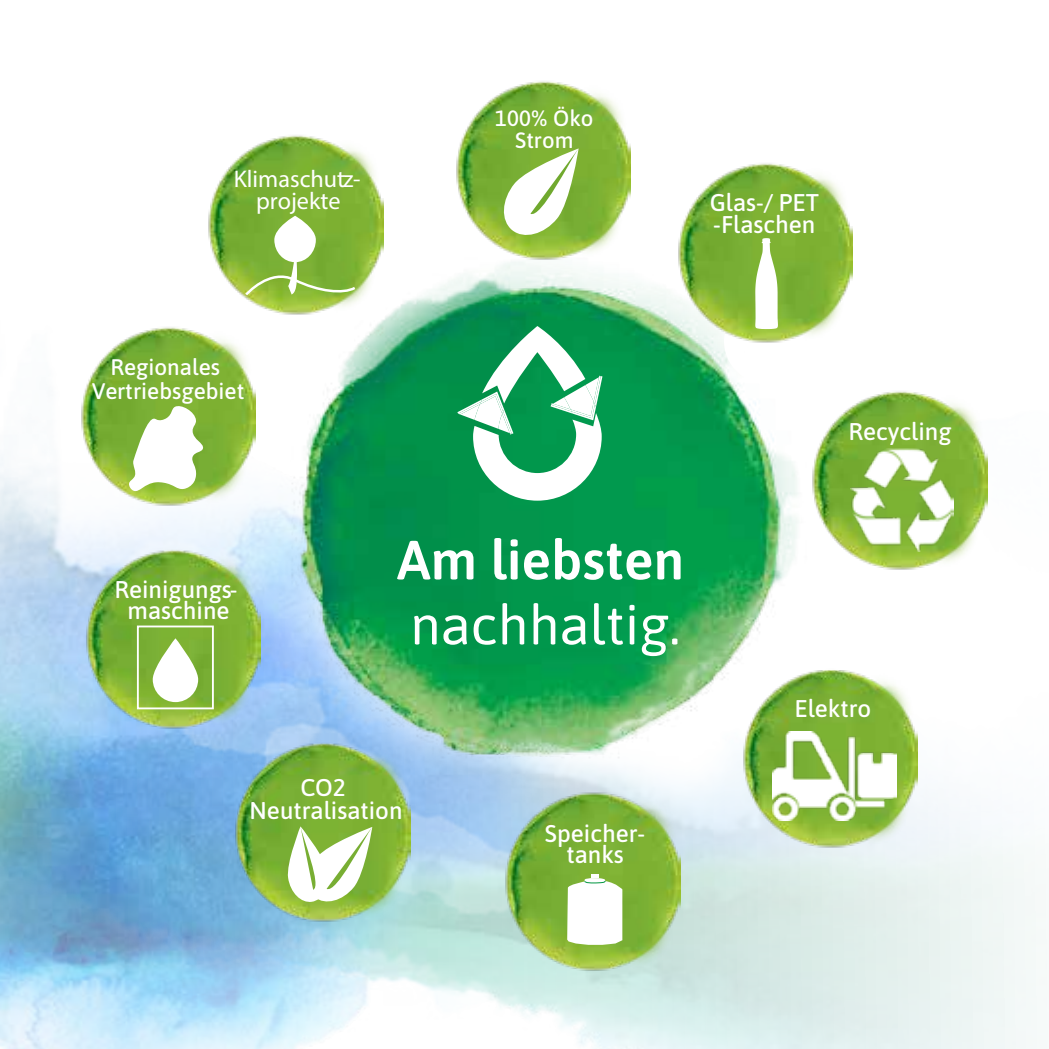
<style>
.page{position:relative;width:1049px;height:1049px;background:#fff}
.page>*{position:absolute;margin:0;border:0;box-sizing:border-box;transform-origin:0 0}
.t1{font:55px "Asap";color:#fff}
.t2{font:600 55px "Asap";color:#fff}
.t3{font:500 24.25px/20.8px "Asap";color:#fff;text-align:center}
.t4{font:24.25px/22.2px "Myriad Pro";color:#fff;text-align:center}
.t5{font:500 22.5px/23.8px "Asap";color:#fff;text-align:center}
.t6{font:500 22.25px/22.5px "Asap";color:#fff;text-align:center}
</style>
<div class="page">
<img style="left:0;top:208px;width:1037px;height:841px">
<img style="left:261px;top:227px;width:560px;height:597px">
<svg style="left:457px;top:326px;width:145px;height:175px"></svg>
<img style="left:444px;top:81px;width:187px;height:206px">
<img style="left:494px;top:777px;width:186px;height:221px">
<img style="left:224px;top:718px;width:186px;height:231px">
<img style="left:76px;top:524px;width:185px;height:232px">
<img style="left:69px;top:312px;width:186px;height:222px">
<img style="left:197px;top:135px;width:186px;height:207px">
<img style="left:731px;top:668px;width:187px;height:208px">
<img style="left:801px;top:376px;width:186px;height:221px">
<img style="left:666px;top:163px;width:187px;height:207px">
<svg style="left:500px;top:148px;width:79px;height:92px"></svg>
<div style="left:274px;top:216px;width:42px;height:46px;background:#fff;border-radius:50%"></div>
<svg style="left:244px;top:248px;width:114px;height:49px;background:#93be53"></svg>
<svg style="left:129px;top:403px;width:75px;height:90px"></svg>
<svg style="left:286px;top:826px;width:86px;height:79px"></svg>
<svg style="left:567px;top:874px;width:55px;height:71px"></svg>
<svg style="left:713px;top:238px;width:98px;height:146px"></svg>
<img style="left:772px;top:731px;width:124px;height:89px">
<img style="left:850px;top:448px;width:104px;height:103px">
<svg style="left:153px;top:638px;width:45px;height:64px"></svg>
<div style="left:137px;top:625px;width:77px;height:84px;border:2px solid #fff"></div>
<p class="t4" style="left:234px;top:168px;width:128px">Klimaschutz&shy;projekte</p>
<p class="t6" style="left:495px;top:106px;width:100px">100% Öko<br>Strom</p>
<p class="t3" style="left:710px;top:191px;width:111px;line-height:21.5px;text-align:left">Glas-/ PET -Flaschen</p>
<p class="t5" style="left:92px;top:354px;width:154px">Regionales<br>Vertriebsgebiet</p>
<p class="t3" style="left:114px;top:578px;width:125px">Reinigungs - maschine</p>
<h1 class="t2" style="left:397px;top:521px;width:289px">Am liebsten</h1>
<h1 class="t1" style="left:410px;top:587px;width:272px">nachhaltig.</h1>
<p class="t3" style="left:250px;top:774px;width:154px;line-height:23.8px">CO2<br>Neutralisation</p>
<p class="t3" style="left:545px;top:822px;width:102px">Speicher&shy;tanks</p>
<p class="t3" style="left:848px;top:420px;width:105px">Recycling</p>
<p class="t3" style="left:794px;top:697px;width:78px">Elektro</p>
</div>
